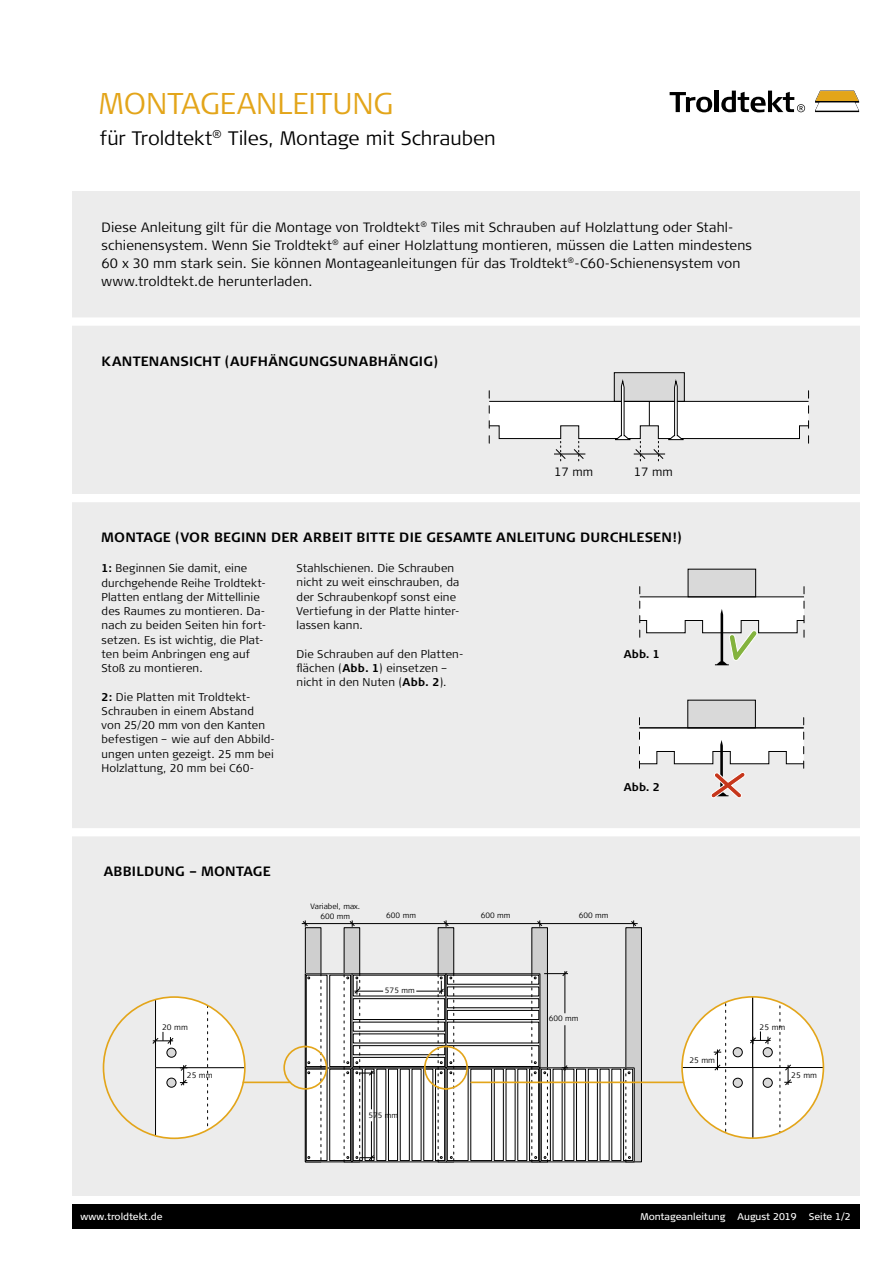
<style>
.page{position:relative;width:893px;height:1263px;background:#fff}
.page>*{position:absolute;margin:0;border:0;box-sizing:border-box;transform-origin:0 0}
.t1{font:300 30px "Signa Column";color:#e3a51a}
.t2{font:300 19.5px "Signa Column";color:#000}
.t3{font:300 13.5px/18px "Signa Column";letter-spacing:.01em;color:#000}
.t4{font:700 13.5px "Signa Column";letter-spacing:.02em;color:#000}
.t5{font:300 12px "Signa Column";color:#000}
.t6{font:300 11.25px/14.2px "Signa Column";letter-spacing:.015em;color:#000}
.t7{font:700 11.25px "Signa Column";color:#000}
.t8{font:9.75px "Signa Column";color:#fff}
.t9{font:300 7.95px "Signa Column";color:#000}
.t10{font:300 7.65px/9.9px "Signa Column";color:#000;text-align:center}
.s1{font-weight:700}
</style>
<div class="page">
<svg style="left:815px;top:91px;width:44px;height:21px"></svg>
<svg style="left:669px;top:92px;width:43px;height:20px"></svg>
<hr style="left:714px;top:91px;width:4px;height:21px;background:#000">
<svg style="left:721px;top:91px;width:84px;height:21px"></svg>
<div style="left:72px;top:1204px;width:787px;height:25px;background:#000"></div>
<div style="left:72px;top:191px;width:787px;height:1005px;background:#ececec"></div>
<div style="left:0;top:317px;width:892px;height:9px;background:#fff"></div>
<div style="left:0;top:828px;width:892px;height:8px;background:#fff"></div>
<div style="left:0;top:494px;width:892px;height:8px;background:#fff"></div>
<div style="left:688px;top:569px;width:67px;height:28px;background:#d9d9d9"></div>
<svg style="left:639px;top:587px;width:165px;height:78px"></svg>
<svg style="left:639px;top:700px;width:165px;height:98px"></svg>
<div style="left:614px;top:372px;width:70px;height:30px;border:1px solid #000"></div>
<svg style="left:488px;top:373px;width:321px;height:88px"></svg>
<svg style="left:532px;top:928px;width:15px;height:234px"></svg>
<div style="left:438px;top:928px;width:15px;height:234px;background:#cfcfcf"></div>
<div style="left:438px;top:928px;width:16px;height:234px;border:1px solid #000"></div>
<div style="left:344px;top:928px;width:16px;height:234px;background:#cfcfcf"></div>
<div style="left:344px;top:928px;width:16px;height:234px;border:1px solid #000"></div>
<div style="left:626px;top:928px;width:15px;height:234px;background:#cfcfcf"></div>
<div style="left:305px;top:928px;width:16px;height:234px;background:#cfcfcf"></div>
<div style="left:305px;top:928px;width:16px;height:234px;border:1px solid #000"></div>
<svg style="left:386px;top:1070px;width:26px;height:90px"></svg>
<svg style="left:468px;top:1070px;width:61px;height:90px"></svg>
<div style="left:445px;top:1068px;width:95px;height:94px;border:1px solid #000"></div>
<div style="left:305px;top:1068px;width:47px;height:94px;background:linear-gradient(to bottom,#6e6d6b,#6b6c6d)"></div>
<div style="left:305px;top:1068px;width:47px;height:94px;border:1px solid #000"></div>
<div style="left:377px;top:1069px;width:9px;height:92px;background:#fff"></div>
<div style="left:388px;top:1069px;width:9px;height:92px;background:#fff"></div>
<div style="left:388px;top:1069px;width:9px;height:92px;border:1px solid #000"></div>
<div style="left:400px;top:1069px;width:9px;height:92px;background:#fff"></div>
<div style="left:412px;top:1069px;width:9px;height:92px;background:#fff"></div>
<svg style="left:550px;top:1070px;width:73px;height:90px"></svg>
<div style="left:539px;top:1068px;width:95px;height:94px;border:1px solid #000"></div>
<div style="left:541px;top:1069px;width:9px;height:92px;border:1px solid #000"></div>
<div style="left:553px;top:1069px;width:9px;height:92px;background:#fff"></div>
<div style="left:565px;top:1069px;width:9px;height:92px;background:#fff"></div>
<div style="left:576px;top:1069px;width:9px;height:92px;background:#fff"></div>
<div style="left:576px;top:1069px;width:9px;height:92px;border:1px solid #000"></div>
<div style="left:588px;top:1069px;width:9px;height:92px;background:#fff"></div>
<div style="left:588px;top:1069px;width:9px;height:92px;border:1px solid #000"></div>
<div style="left:600px;top:1069px;width:9px;height:92px;background:#fff"></div>
<div style="left:611px;top:1069px;width:10px;height:92px;background:#fff"></div>
<div style="left:623px;top:1069px;width:9px;height:92px;border:1px solid #000"></div>
<div style="left:306px;top:1069px;width:21px;height:92px;background:#fff"></div>
<div style="left:330px;top:1069px;width:20px;height:92px;background:#fff"></div>
<div style="left:329px;top:1069px;width:21px;height:92px;border:1px solid #000"></div>
<div style="left:305px;top:974px;width:47px;height:94px;background:linear-gradient(to bottom,#6c6c6c,#6d6c6b)"></div>
<div style="left:305px;top:974px;width:47px;height:94px;border:1px solid #000"></div>
<div style="left:306px;top:975px;width:21px;height:92px;background:#fff"></div>
<div style="left:330px;top:975px;width:20px;height:92px;background:#fff"></div>
<div style="left:329px;top:975px;width:21px;height:92px;border:1px solid #000"></div>
<div style="left:506px;top:1069px;width:9px;height:92px;background:#fff"></div>
<div style="left:518px;top:1069px;width:9px;height:92px;background:#fff"></div>
<div style="left:529px;top:1069px;width:9px;height:92px;border:1px solid #000"></div>
<div style="left:494px;top:1069px;width:9px;height:92px;background:#fff"></div>
<div style="left:494px;top:1069px;width:9px;height:92px;border:1px solid #000"></div>
<div style="left:447px;top:1069px;width:21px;height:92px;background:#fff"></div>
<div style="left:471px;top:1069px;width:20px;height:92px;background:#fff"></div>
<svg style="left:383px;top:996px;width:33px;height:61px"></svg>
<div style="left:353px;top:1034px;width:91px;height:9px;background:#fff"></div>
<div style="left:353px;top:1046px;width:91px;height:9px;background:#fff"></div>
<div style="left:353px;top:1046px;width:92px;height:9px;border:1px solid #000"></div>
<div style="left:353px;top:1057px;width:91px;height:9px;background:#fff"></div>
<div style="left:353px;top:1057px;width:92px;height:10px;border:1px solid #000"></div>
<div style="left:353px;top:1022px;width:91px;height:9px;background:#fff"></div>
<div style="left:353px;top:975px;width:91px;height:21px;background:#fff"></div>
<div style="left:353px;top:999px;width:91px;height:21px;background:#fff"></div>
<div style="left:353px;top:999px;width:92px;height:21px;border:1px solid #000"></div>
<svg style="left:454px;top:984px;width:84px;height:62px"></svg>
<div style="left:447px;top:999px;width:92px;height:9px;background:#fff"></div>
<div style="left:447px;top:987px;width:92px;height:9px;background:#fff"></div>
<div style="left:447px;top:975px;width:92px;height:9px;background:#fff"></div>
<div style="left:447px;top:1010px;width:92px;height:10px;background:#fff"></div>
<div style="left:447px;top:1010px;width:92px;height:10px;border:1px solid #000"></div>
<div style="left:447px;top:1046px;width:92px;height:20px;background:#fff"></div>
<div style="left:447px;top:1046px;width:92px;height:21px;border:1px solid #000"></div>
<div style="left:447px;top:1022px;width:92px;height:21px;background:#fff"></div>
<svg style="left:531px;top:974px;width:6px;height:188px"></svg>
<svg style="left:543px;top:1068px;width:5px;height:94px"></svg>
<svg style="left:625px;top:1068px;width:5px;height:94px"></svg>
<svg style="left:321px;top:974px;width:1px;height:188px"></svg>
<div style="left:283px;top:1046px;width:44px;height:44px;border:2px solid #e3a51a;border-radius:50%"></div>
<div style="left:424px;top:1046px;width:44px;height:44px;border:2px solid #e3a51a;border-radius:50%"></div>
<hr style="left:471px;top:1082px;width:212px;height:1px;background:#e3a51a">
<hr style="left:243px;top:1082px;width:47px;height:1px;background:#e3a51a">
<hr style="left:564px;top:971px;width:1px;height:42px;background:#000">
<hr style="left:564px;top:1025px;width:1px;height:46px;background:#000">
<hr style="left:302px;top:923px;width:335px;height:1px;background:#000">
<svg style="left:544px;top:971px;width:24px;height:5px"></svg>
<svg style="left:561px;top:1065px;width:7px;height:6px"></svg>
<svg style="left:349px;top:920px;width:6px;height:7px"></svg>
<svg style="left:443px;top:920px;width:6px;height:7px"></svg>
<svg style="left:537px;top:920px;width:5px;height:7px"></svg>
<svg style="left:631px;top:920px;width:5px;height:7px"></svg>
<svg style="left:302px;top:920px;width:6px;height:7px"></svg>
<svg style="left:152px;top:997px;width:93px;height:141px"></svg>
<svg style="left:682px;top:997px;width:141px;height:141px"></svg>
<svg style="left:344px;top:974px;width:39px;height:188px"></svg>
<svg style="left:416px;top:974px;width:38px;height:188px"></svg>
<h1 class="t1" style="left:99px;top:90px;width:295px">MONTAGEANLEITUNG</h1>
<h2 class="t2" style="left:100px;top:129px;width:397px">für Troldtekt<sup>®</sup> Tiles, Montage mit Schrauben</h2>
<p class="t3" style="left:102px;top:219px;width:652px">Diese Anleitung gilt für die Montage von Troldtekt<sup>®</sup> Tiles mit Schrauben auf Holzlattung oder Stahl&shy;schienensystem. Wenn Sie Troldtekt<sup>®</sup> auf einer Holzlattung montieren, müssen die Latten mindestens 60 x 30 mm stark sein. Sie können Montageanleitungen für das Troldtekt<sup>®</sup>-C60-Schienensystem von www.troldtekt.de herunterladen.</p>
<p class="t4" style="left:102px;top:354px;width:338px">KANTENANSICHT (AUFHÄNGUNGSUNABHÄNGIG)</p>
<p class="t5" style="left:554px;top:464px;width:40px">17 mm</p>
<p class="t5" style="left:633px;top:464px;width:40px">17 mm</p>
<p class="t4" style="left:102px;top:530px;width:581px">MONTAGE (VOR BEGINN DER ARBEIT BITTE DIE GESAMTE ANLEITUNG DURCHLESEN!)</p>
<p class="t6" style="left:102px;top:562px;width:166px"><span class="s1">1:</span> Beginnen Sie damit, eine durchgehende Reihe Troldtekt-<br>Platten entlang der Mittellinie des Raumes zu montieren. Da&shy;nach zu beiden Seiten hin fort&shy;setzen. Es ist wichtig, die Plat&shy;ten beim Anbringen eng auf<br>Stoß zu montieren.</p>
<p class="t6" style="left:102px;top:690px;width:175px"><span class="s1">2:</span> Die Platten mit Troldtekt-<br>Schrauben in einem Abstand von 25/20 mm von den Kanten befestigen – wie auf den Abbild&shy;ungen unten gezeigt. 25 mm bei<br>Holzlattung, 20 mm bei C60-</p>
<p class="t6" style="left:296px;top:562px;width:164px">Stahlschienen. Die Schrauben nicht zu weit einschrauben, da der Schraubenkopf sonst eine<br>Vertiefung in der Platte hinter&shy;lassen kann.</p>
<p class="t6" style="left:296px;top:647px;width:168px">Die Schrauben auf den Platten&shy;flächen (<span class="s1">Abb. 1</span>) einsetzen – nicht in den Nuten (<span class="s1">Abb. 2</span>).</p>
<p class="t7" style="left:624px;top:648px;width:37px">Abb. 1</p>
<p class="t7" style="left:624px;top:781px;width:37px">Abb. 2</p>
<p class="t4" style="left:104px;top:864px;width:168px">ABBILDUNG – MONTAGE</p>
<p class="t10" style="left:310px;top:902px;width:51px">Variabel, max.<br>600 mm</p>
<p class="t10" style="left:386px;top:911px;width:31px">600 mm</p>
<p class="t10" style="left:481px;top:911px;width:31px">600 mm</p>
<p class="t10" style="left:579px;top:911px;width:31px">600 mm</p>
<p class="t10" style="left:385px;top:986px;width:31px">575 mm</p>
<p class="t10" style="left:549px;top:1014px;width:31px">600 mm</p>
<p class="t9" style="left:162px;top:1024px;width:27px">20 mm</p>
<p class="t9" style="left:759px;top:1024px;width:27px">25 mm</p>
<p class="t9" style="left:689px;top:1057px;width:27px">25 mm</p>
<p class="t9" style="left:187px;top:1072px;width:27px">25 mm</p>
<p class="t9" style="left:791px;top:1072px;width:27px">25 mm</p>
<p class="t10" style="left:368px;top:1111px;width:31px">575 mm</p>
<p class="t8" style="left:81px;top:1212px;width:84px">www.troldtekt.de</p>
<p class="t8" style="left:640px;top:1212px;width:212px">Montageanleitung August 2019 Seite 1/2</p>
</div>
